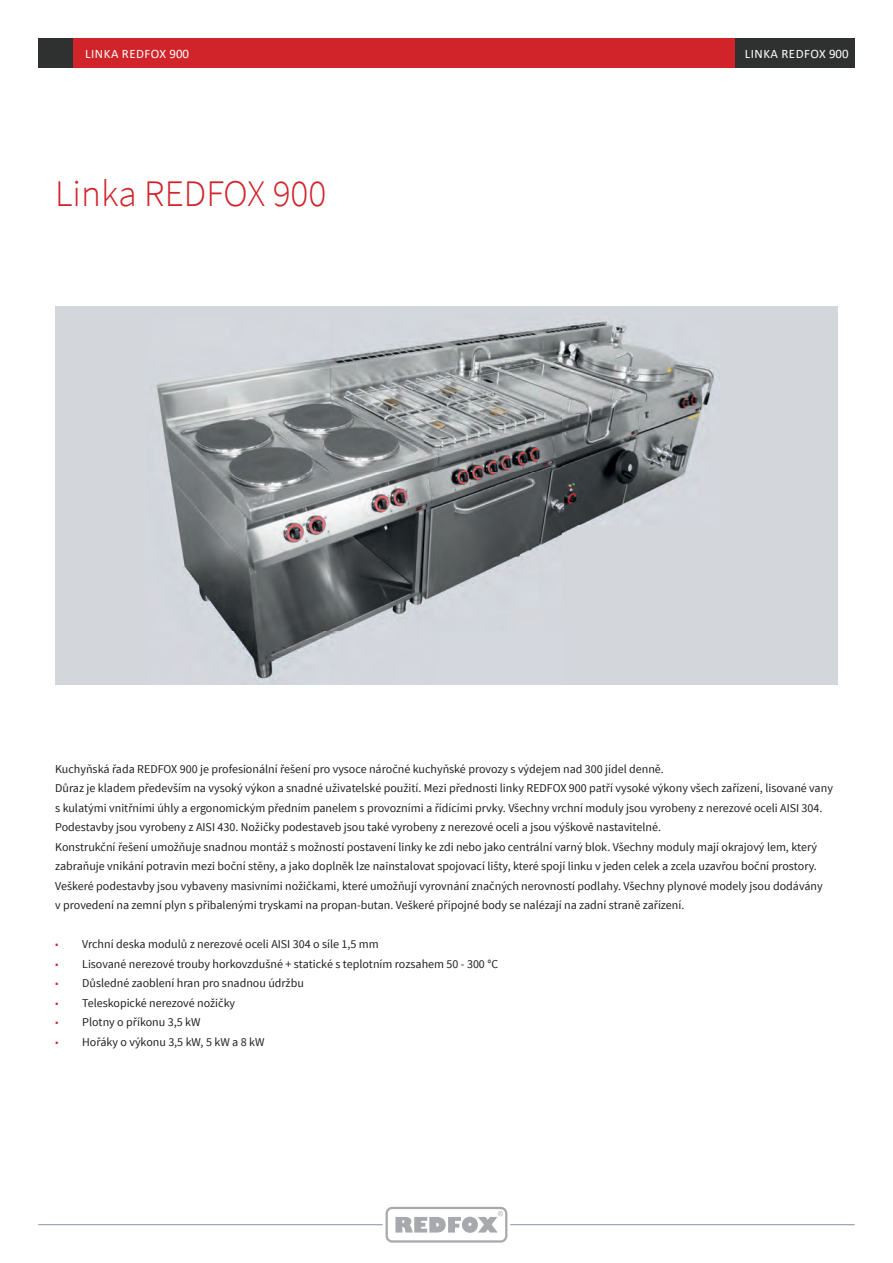
<style>
.page{position:relative;width:893px;height:1263px;background:#fff}
.page>*{position:absolute;margin:0;border:0;box-sizing:border-box;transform-origin:0 0}
.t1{font:300 37.5px "Source Sans Pro";color:#d1232a}
.t2{font:12.9px "Calibri";letter-spacing:.04em;color:#fff}
.t3{font:12px/19.5px "Source Sans Pro";color:#231f20}
.s1{font-weight:300;color:#d1232a}
</style>
<div class="page">
<div style="left:38px;top:38px;width:34px;height:30px;background:#2f3131"></div>
<div style="left:736px;top:38px;width:119px;height:30px;background:#2f3131"></div>
<div style="left:73px;top:38px;width:662px;height:30px;background:#d1232a"></div>
<hr style="left:38px;top:1224px;width:817px;height:1px;background:#83929e">
<svg style="left:383px;top:1206px;width:127px;height:37px"></svg>
<div style="left:55px;top:306px;width:783px;height:379px;background:#d3d6db"></div>
<img style="left:156px;top:321px;width:558px;height:361px">
<p class="t2" style="left:85px;top:45px;width:105px">LINKA REDFOX 900</p>
<h1 class="t1" style="left:55px;top:171px;width:273px">Linka REDFOX 900</h1>
<p class="t2" style="left:745px;top:45px;width:105px">LINKA REDFOX 900</p>
<p class="t3" style="left:55px;top:759px;width:779px">Kuchyňská řada REDFOX 900 je profesionální řešení pro vysoce náročné kuchyňské provozy s výdejem nad 300 jídel denně.<br>Důraz je kladem především na vysoký výkon a snadné uživatelské použití. Mezi přednosti linky REDFOX 900 patří vysoké výkony všech zařízení, lisované vany s kulatými vnitřními úhly a ergonomickým předním panelem s provozními a řídícími prvky. Všechny vrchní moduly jsou vyrobeny z nerezové oceli AISI 304.<br>Podestavby jsou vyrobeny z AISI 430. Nožičky podestaveb jsou také vyrobeny z nerezové oceli a jsou výškově nastavitelné.<br>Konstrukční řešení umožňuje snadnou montáž s možností postavení linky ke zdi nebo jako centrální varný blok. Všechny moduly mají okrajový lem, který zabraňuje vnikání potravin mezi boční stěny, a jako doplněk lze nainstalovat spojovací lišty, které spojí linku v jeden celek a zcela uzavřou boční prostory.<br>Veškeré podestavby jsou vybaveny masivními nožičkami, které umožňují vyrovnání značných nerovností podlahy. Všechny plynové modely jsou dodávány<br>v provedení na zemní plyn s přibalenými tryskami na propan-butan. Veškeré přípojné body se nalézají na zadní straně zařízení.</p>
<p class="t3" style="left:55px;top:935px;width:325px"><span class="s1">■</span> Vrchní deska modulů z nerezové oceli AISI 304 o síle 1,5 mm</p>
<p class="t3" style="left:55px;top:954px;width:444px"><span class="s1">■</span> Lisované nerezové trouby horkovzdušné + statické s teplotním rozsahem 50 - 300 °C</p>
<p class="t3" style="left:55px;top:974px;width:250px"><span class="s1">■</span> Důsledné zaoblení hran pro snadnou údržbu</p>
<p class="t3" style="left:55px;top:993px;width:181px"><span class="s1">■</span> Teleskopické nerezové nožičky</p>
<p class="t3" style="left:55px;top:1013px;width:147px"><span class="s1">■</span> Plotny o příkonu 3,5 kW</p>
<p class="t3" style="left:55px;top:1032px;width:211px"><span class="s1">■</span> Hořáky o výkonu 3,5 kW, 5 kW a 8 kW</p>
</div>
